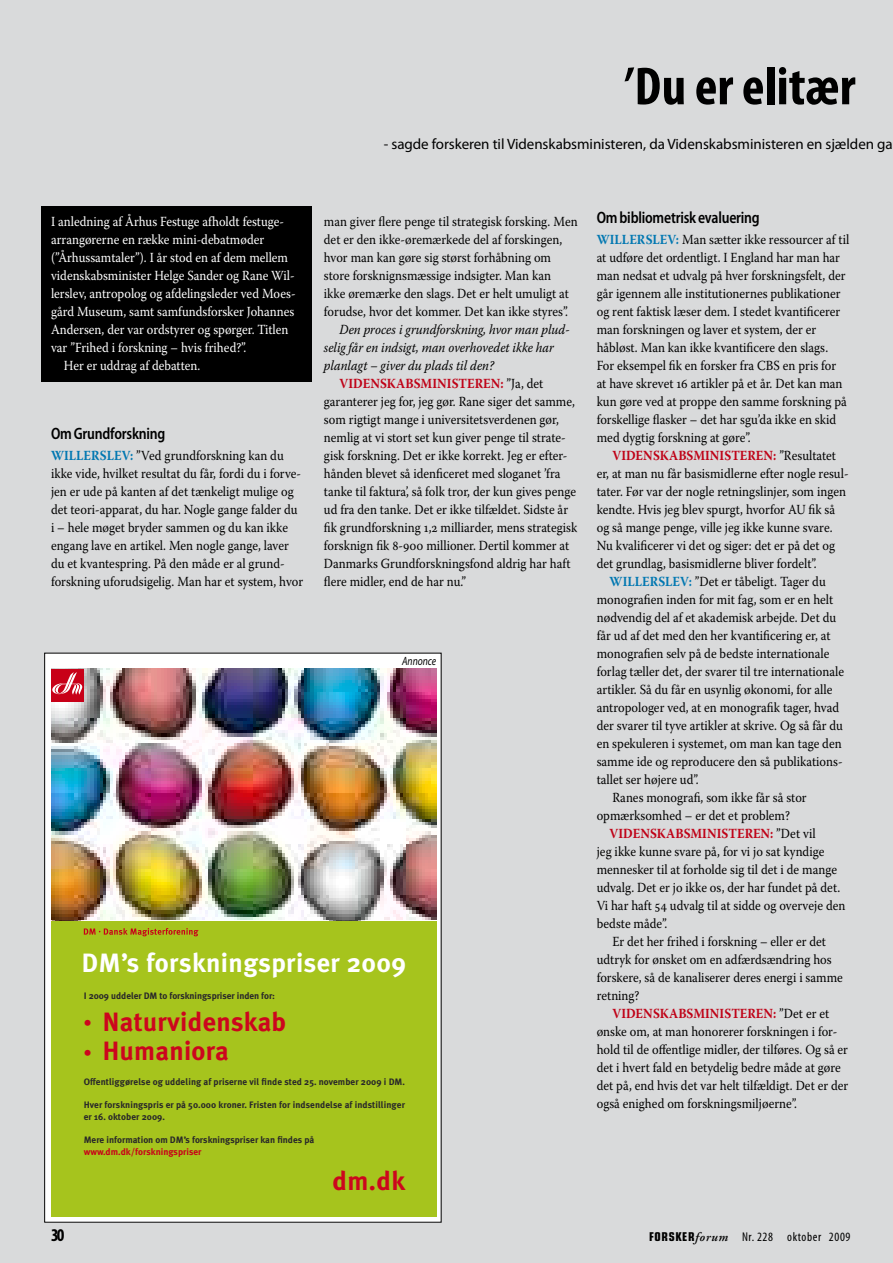
<style>
.page{position:relative;width:893px;height:1263px;background:#d9dadb}
.page>*{position:absolute;margin:0;border:0;box-sizing:border-box;transform-origin:0 0}
.t1{font:700 condensed 54px "Myriad Pro";color:#000}
.t2{font:700 33.45px/29.5px "Meta Plus";color:#cc061d}
.t3{font:700 26.55px/29.5px "Meta Plus";letter-spacing:.01em;color:#cc061d}
.t4{font:700 26.55px "Meta Plus";letter-spacing:.015em;color:#fff}
.t5{font:700 condensed 18px "Myriad Pro";color:#000}
.t6{font:600 semi-condensed 16.5px "Myriad Pro";letter-spacing:-.015em;color:#000;scale:.9 1}
.t7{font:15px "Myriad Pro";letter-spacing:-.005em;color:#000}
.t8{font:13.8px/18px "Warnock Pro";color:#000;scale:.9 1}
.t9{font:13.8px "Warnock Pro";color:#fff;scale:.9 1}
.t10{font:700 13.8px "Warnock Pro";color:#bf0217;scale:.9 1}
.t11{font:italic 13.8px "Warnock Pro";color:#000;scale:.9 1}
.t12{font:condensed 12.75px "Myriad Pro";letter-spacing:.05em;color:#000}
.t13{font:italic 12px "Myriad Pro";color:#000;scale:.8 1}
.t14{font:700 9.3px/11.7px "Meta Plus";letter-spacing:.005em;color:#282729}
.t15{font:700 9.3px "Meta Plus";color:#c80018}
.s1{font-weight:700;color:#0077b1}
.s2{font-weight:400;color:#000}
.s3{font-family:"Eurostile LT Std";font-weight:700;font-size:12.15px}
.s4{font-family:"Adobe Garamond Pro";font-weight:600;font-style:italic;font-stretch:normal}
</style>
<div class="page">
<div style="left:41px;top:206px;width:270px;height:176px;background:#000"></div>
<div style="left:45px;top:653px;width:396px;height:569px;background:#fff"></div>
<img style="left:51px;top:669px;width:385px;height:252px">
<div style="left:51px;top:669px;width:33px;height:33px;background:#c80018"></div>
<div style="left:51px;top:921px;width:385px;height:295px;background:#a6c41d"></div>
<svg style="left:84px;top:928px;width:114px;height:8px"></svg>
<svg style="left:52px;top:672px;width:30px;height:23px"></svg>
<h1 class="t1" style="left:624px;top:53px;width:233px">’Du er elitær</h1>
<p class="t7" style="left:384px;top:135px;width:510px">- sagde forskeren til Videnskabsministeren, da Videnskabsministeren en sjælden ga</p>
<p class="t9" style="left:51px;top:213px;width:260px">I anledning af Århus Festuge afholdt festuge-</p>
<p class="t9" style="left:51px;top:231px;width:238px">arrangørerne en række mini-debatmøder</p>
<p class="t9" style="left:51px;top:249px;width:265px">(”Århussamtaler”). I år stod en af dem mellem</p>
<p class="t9" style="left:51px;top:267px;width:272px">videnskabsminister Helge Sander og Rane Wil-</p>
<p class="t9" style="left:51px;top:285px;width:273px">lerslev, antropolog og afdelingsleder ved Moes-</p>
<p class="t9" style="left:51px;top:303px;width:272px">gård Museum, samt samfundsforsker Johannes</p>
<p class="t9" style="left:51px;top:321px;width:265px">Andersen, der var ordstyrer og spørger. Titlen</p>
<p class="t9" style="left:51px;top:339px;width:219px">var ”Frihed i forskning – hvis frihed?”.</p>
<p class="t9" style="left:64px;top:357px;width:153px">Her er uddrag af debatten.</p>
<p class="t6" style="left:51px;top:423px;width:129px">Om Grundforskning</p>
<p class="t8" style="left:51px;top:446px;width:282px"><span class="s1">WILLERSLEV:</span> ”Ved grundforskning kan du ikke vide, hvilket resultat du får, fordi du i forve&shy;jen er ude på kanten af det tænkeligt mulige og det teori-apparat, du har. Nogle gange falder du i – hele møget bryder sammen og du kan ikke engang lave en artikel. Men nogle gange, laver du et kvantespring. På den måde er al grund&shy;forskning uforudsigelig. Man har et system, hvor</p>
<p class="t8" style="left:324px;top:212px;width:283px">man giver flere penge til strategisk forsking. Men det er den ikke-øremærkede del af forskingen, hvor man kan gøre sig størst forhåbning om store forsknignsmæssige indsigter. Man kan<br>ikke øremærke den slags. Det er helt umuligt at forudse, hvor det kommer. Det kan ikke styres”.</p>
<p class="t11" style="left:339px;top:321px;width:257px">Den proces i grundforskning, hvor man plud-</p>
<p class="t11" style="left:324px;top:339px;width:257px">selig får en indsigt, man overhovedet ikke har</p>
<p class="t11" style="left:324px;top:357px;width:191px">planlagt – giver du plads til den?</p>
<p class="t10" style="left:340px;top:375px;width:228px">VIDENSKABSMINISTEREN: <span class="s2">”Ja, det</span></p>
<p class="t8" style="left:324px;top:392px;width:280px">garanterer jeg for, jeg gør. Rane siger det samme,</p>
<p class="t8" style="left:324px;top:410px;width:263px">som rigtigt mange i universitetsverdenen gør,</p>
<p class="t8" style="left:324px;top:428px;width:270px">nemlig at vi stort set kun giver penge til strate-</p>
<p class="t8" style="left:324px;top:446px;width:272px">gisk forskning. Det er ikke korrekt. Jeg er efter-</p>
<p class="t8" style="left:324px;top:464px;width:264px">hånden blevet så idenficeret med sloganet ’fra</p>
<p class="t8" style="left:324px;top:482px;width:282px">tanke til faktura’, så folk tror, der kun gives penge</p>
<p class="t8" style="left:324px;top:500px;width:273px">ud fra den tanke. Det er ikke tilfældet. Sidste år</p>
<p class="t8" style="left:324px;top:518px;width:283px">fik grundforskning 1,2 milliarder, mens strategisk</p>
<p class="t8" style="left:324px;top:536px;width:274px">forsknign fik 8-900 millioner. Dertil kommer at</p>
<p class="t8" style="left:324px;top:554px;width:275px">Danmarks Grundforskningsfond aldrig har haft</p>
<p class="t8" style="left:324px;top:572px;width:159px">flere midler, end de har nu.”</p>
<p class="t13" style="left:402px;top:654px;width:44px">Annonce</p>
<h3 class="t4" style="left:82px;top:948px;width:326px">DM’s forskningspriser 2009</h3>
<p class="t14" style="left:84px;top:990px;width:193px">I 2009 uddeler DM to forskningspriser inden for:</p>
<h2 class="t2" style="left:83px;top:1005px;width:12px">· ·</h2>
<h3 class="t3" style="left:102px;top:1007px;width:185px">Naturvidenskab<br>Humaniora</h3>
<p class="t14" style="left:84px;top:1075px;width:323px">Offentliggørelse og uddeling af priserne vil finde sted 25. november 2009 i DM.</p>
<p class="t14" style="left:84px;top:1099px;width:323px">Hver forskningspris er på 50.000 kroner. Fristen for indsendelse af indstillinger er 16. oktober 2009.</p>
<p class="t14" style="left:84px;top:1134px;width:232px">Mere information om DM’s forskningspriser kan findes på</p>
<p class="t15" style="left:84px;top:1146px;width:119px">www.dm.dk/forskningspriser</p>
<h3 class="t3" style="left:333px;top:1166px;width:74px">dm.dk</h3>
<p class="t6" style="left:597px;top:207px;width:183px">Om bibliometrisk evaluering</p>
<p class="t8" style="left:597px;top:230px;width:282px"><span class="s1">WILLERSLEV:</span> Man sætter ikke ressourcer af til at udføre det ordentligt. I England har man har man nedsat et udvalg på hver forskningsfelt, der går igennem alle institutionernes publikationer og rent faktisk læser dem. I stedet kvantificerer man forskningen og laver et system, der er håbløst. Man kan ikke kvantificere den slags.<br>For eksempel fik en forsker fra CBS en pris for at have skrevet 16 artikler på et år. Det kan man kun gøre ved at proppe den samme forskning på forskellige flasker – det har sgu’da ikke en skid med dygtig forskning at gøre”.</p>
<p class="t10" style="left:612px;top:447px;width:250px">VIDENSKABSMINISTEREN: <span class="s2">”Resultatet</span></p>
<p class="t8" style="left:597px;top:464px;width:281px">er, at man nu får basismidlerne efter nogle resul-</p>
<p class="t8" style="left:597px;top:482px;width:278px">tater. Før var der nogle retningslinjer, som ingen</p>
<p class="t8" style="left:597px;top:500px;width:266px">kendte. Hvis jeg blev spurgt, hvorfor AU fik så</p>
<p class="t8" style="left:597px;top:518px;width:263px">og så mange penge, ville jeg ikke kunne svare.</p>
<p class="t8" style="left:597px;top:536px;width:266px">Nu kvalificerer vi det og siger: det er på det og</p>
<p class="t8" style="left:597px;top:554px;width:246px">det grundlag, basismidlerne bliver fordelt”.</p>
<p class="t8" style="left:609px;top:572px;width:242px"><span class="s1">WILLERSLEV:</span> ”Det er tåbeligt. Tager du</p>
<p class="t8" style="left:597px;top:590px;width:264px">monografien inden for mit fag, som er en helt</p>
<p class="t8" style="left:597px;top:608px;width:268px">nødvendig del af et akademisk arbejde. Det du</p>
<p class="t8" style="left:597px;top:626px;width:261px">får ud af det med den her kvantificering er, at</p>
<p class="t8" style="left:597px;top:644px;width:260px">monografien selv på de bedste internationale</p>
<p class="t8" style="left:597px;top:662px;width:276px">forlag tæller det, der svarer til tre internationale</p>
<p class="t8" style="left:597px;top:680px;width:263px">artikler. Så du får en usynlig økonomi, for alle</p>
<p class="t8" style="left:597px;top:698px;width:271px">antropologer ved, at en monografik tager, hvad</p>
<p class="t8" style="left:597px;top:716px;width:275px">der svarer til tyve artikler at skrive. Og så får du</p>
<p class="t8" style="left:597px;top:734px;width:274px">en spekuleren i systemet, om man kan tage den</p>
<p class="t8" style="left:597px;top:752px;width:275px">samme ide og reproducere den så publikations-</p>
<p class="t8" style="left:597px;top:770px;width:115px">tallet ser højere ud”.</p>
<p class="t8" style="left:612px;top:788px;width:217px">Ranes monografi, som ikke får så stor</p>
<p class="t8" style="left:597px;top:806px;width:216px">opmærksomhed – er det et problem?</p>
<p class="t10" style="left:609px;top:825px;width:231px">VIDENSKABSMINISTEREN: <span class="s2">”Det vil</span></p>
<p class="t8" style="left:597px;top:842px;width:254px">jeg ikke kunne svare på, for vi jo sat kyndige</p>
<p class="t8" style="left:597px;top:860px;width:268px">mennesker til at forholde sig til det i de mange</p>
<p class="t8" style="left:597px;top:878px;width:272px">udvalg. Det er jo ikke os, der har fundet på det.</p>
<p class="t8" style="left:597px;top:896px;width:278px">Vi har haft 54 udvalg til at sidde og overveje den</p>
<p class="t8" style="left:597px;top:914px;width:80px">bedste måde”.</p>
<p class="t8" style="left:612px;top:932px;width:239px">Er det her frihed i forskning – eller er det</p>
<p class="t8" style="left:597px;top:950px;width:263px">udtryk for ønsket om en adfærdsændring hos</p>
<p class="t8" style="left:597px;top:968px;width:275px">forskere, så de kanaliserer deres energi i samme</p>
<p class="t8" style="left:597px;top:986px;width:49px">retning?</p>
<p class="t10" style="left:612px;top:1005px;width:242px">VIDENSKABSMINISTEREN: <span class="s2">”Det er et</span></p>
<p class="t8" style="left:597px;top:1022px;width:269px">ønske om, at man honorerer forskningen i for-</p>
<p class="t8" style="left:597px;top:1040px;width:281px">hold til de offentlige midler, der tilføres. Og så er</p>
<p class="t8" style="left:597px;top:1058px;width:273px">det i hvert fald en betydelig bedre måde at gøre</p>
<p class="t8" style="left:597px;top:1076px;width:281px">det på, end hvis det var helt tilfældigt. Det er der</p>
<p class="t8" style="left:597px;top:1094px;width:224px">også enighed om forskningsmiljøerne”.</p>
<h3 class="t5" style="left:51px;top:1224px;width:15px">30</h3>
<p class="t12" style="left:649px;top:1229px;width:203px"><span class="s3">FORSKER</span><span class="s4">forum</span> Nr. 228 oktober 2009</p>
</div>
